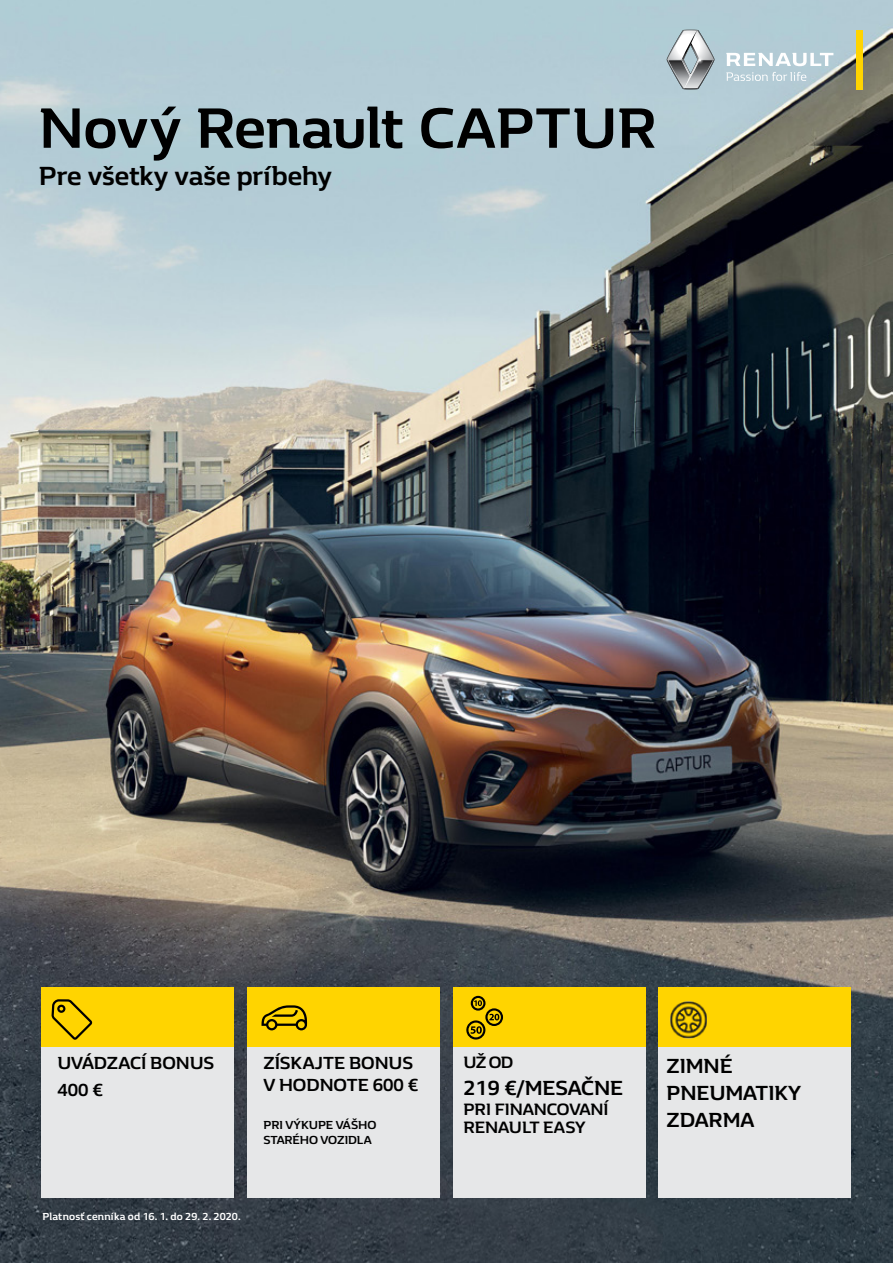
<style>
.page{position:relative;width:893px;height:1263px;background:#fff}
.page>*{position:absolute;margin:0;border:0;box-sizing:border-box;transform-origin:0 0}
.t1{font:700 58.5px "Renault Life";letter-spacing:.005em;color:#000}
.t2{font:700 27px "Renault Life";color:#000}
.t3{font:700 21px/27px "Renault Life";color:#000}
.t4{font:700 18px/21.6px "Renault Life";color:#000}
.t5{font:700 16.95px/18px "Renault Life";color:#000}
.t6{font:700 12px/14.4px "Renault Life";color:#000}
.t7{font:700 10.5px "Renault Life";letter-spacing:.015em;color:#fff}
</style>
<div class="page">
<img style="left:0;top:0;width:893px;height:1263px">
<svg style="left:726px;top:53px;width:107px;height:13px"></svg>
<div style="left:856px;top:30px;width:7px;height:59px;background:#ffd400"></div>
<svg style="left:667px;top:30px;width:47px;height:59px"></svg>
<svg style="left:726px;top:72px;width:80px;height:9px"></svg>
<div style="left:248px;top:1034px;width:192px;height:164px;background:#e6e7e8"></div>
<div style="left:248px;top:987px;width:192px;height:60px;background:#ffd400"></div>
<svg style="left:261px;top:1005px;width:46px;height:25px"></svg>
<div style="left:41px;top:1033px;width:193px;height:165px;background:#e6e7e8"></div>
<div style="left:41px;top:988px;width:193px;height:59px;background:#ffd400"></div>
<svg style="left:51px;top:999px;width:41px;height:41px"></svg>
<div style="left:454px;top:987px;width:192px;height:60px;background:#ffd400"></div>
<svg style="left:466px;top:996px;width:37px;height:43px"></svg>
<div style="left:454px;top:1047px;width:192px;height:151px;background:#e6e7e8"></div>
<div style="left:658px;top:1034px;width:192px;height:164px;background:#e6e7e8"></div>
<div style="left:658px;top:987px;width:192px;height:60px;background:#ffd400"></div>
<img style="left:670px;top:1001px;width:37px;height:37px">
<h1 class="t1" style="left:39px;top:89px;width:603px">Nový Renault Captur</h1>
<h2 class="t2" style="left:39px;top:158px;width:295px">Pre všetky vaše príbehy</h2>
<p class="t4" style="left:57px;top:1049px;width:158px;line-height:27px">UVÁDZACÍ BONUS<br>400 €</p>
<p class="t5" style="left:463px;top:1053px;width:38px">Už od</p>
<p class="t4" style="left:263px;top:1051px;width:156px">ZÍSKAJTE BONUS<br>V HODNOTE 600 €</p>
<p class="t6" style="left:263px;top:1117px;width:114px">PRI VÝKUPE VÁŠHO<br>STARÉHO VOZIDLA</p>
<p class="t3" style="left:463px;top:1074px;width:146px">219 €/mesačne</p>
<p class="t5" style="left:463px;top:1099px;width:83px">pri financov</p>
<p class="t5" style="left:463px;top:1099px;width:138px;text-indent:116px">aní<br>Renault EASY</p>
<p class="t7" style="left:43px;top:1210px;width:200px">Platnosť cenníka od 16. 1. do 29. 2. 2020.</p>
<p class="t3" style="left:666px;top:1051px;width:68px">ZIMNÉ<br>PNEUMAT</p>
<p class="t3" style="left:768px;top:1078px;width:34px">IKY</p>
<p class="t3" style="left:666px;top:1106px;width:73px">ZDARMA</p>
</div>
